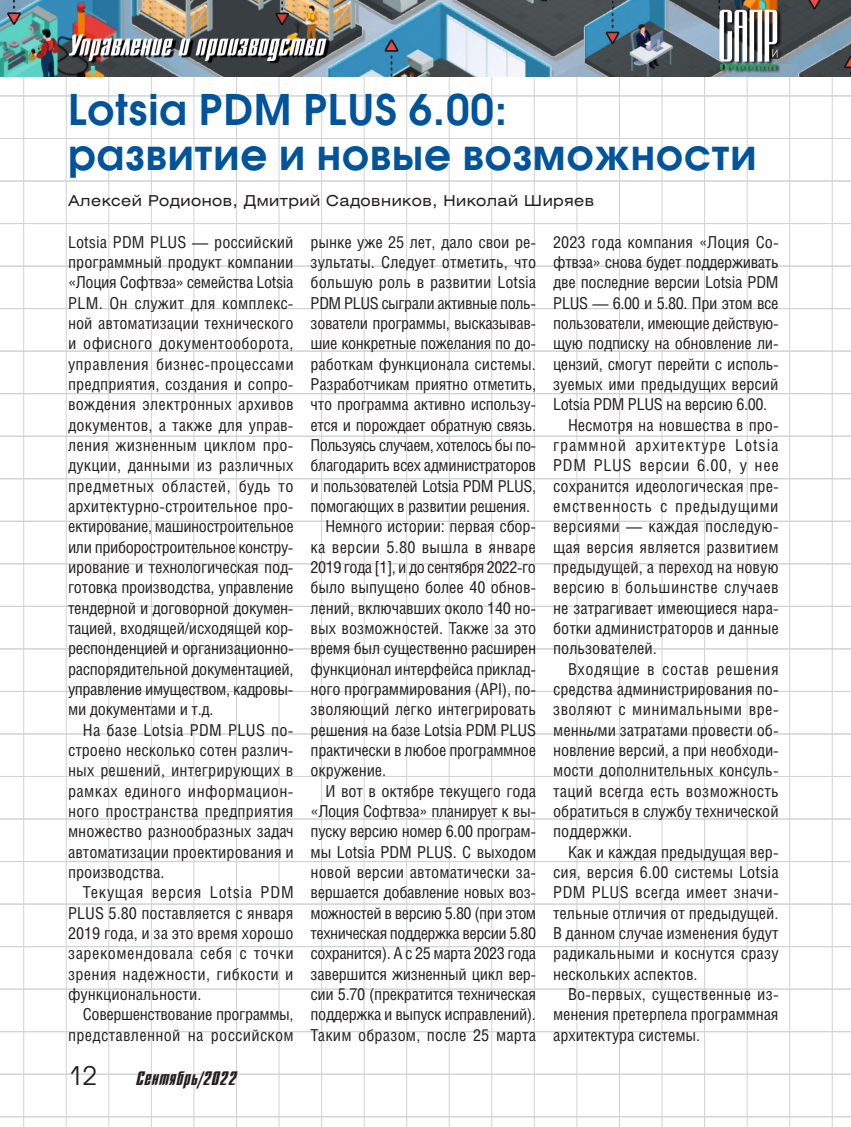
<style>
.page{position:relative;width:851px;height:1127px;background:#fff}
.page>*{position:absolute;margin:0;border:0;box-sizing:border-box;transform-origin:0 0}
.Head_Main{font:700 42px/45px "Avant Garde C";letter-spacing:.025em;color:#01549a}
.t1{font:25.5px "Avant Garde C";color:#231f20}
.t2{font:19.5px "Dagger C";letter-spacing:.025em;color:#231f20}
.Body_text{font:16.5px/20.2px "Helios Cond";color:#231f20;text-align:justify}
.Body_undent{font:16.5px/20.2px "Helios Cond";letter-spacing:-.02em;color:#231f20;text-align:justify}
.Body_text-2{font:16.5px/20.2px "Helios Cond";letter-spacing:-.025em;color:#231f20;text-align:right}
.Autor{font:15px "Helios Ext";letter-spacing:.035em;color:#231f20}
.s1{font-style:italic}
</style>
<div class="page">
<hr style="left:831px;top:0;width:1px;height:1127px;background:#d1d2d4">
<hr style="left:789px;top:0;width:1px;height:1127px;background:#d1d2d4">
<hr style="left:746px;top:0;width:1px;height:1127px;background:#d1d2d4">
<hr style="left:704px;top:0;width:1px;height:1127px;background:#d1d2d4">
<hr style="left:661px;top:0;width:1px;height:1127px;background:#d1d2d4">
<hr style="left:619px;top:0;width:1px;height:1127px;background:#d1d2d4">
<hr style="left:576px;top:0;width:1px;height:1127px;background:#d1d2d4">
<hr style="left:534px;top:0;width:1px;height:1127px;background:#d1d2d4">
<hr style="left:491px;top:0;width:1px;height:1127px;background:#d1d2d4">
<hr style="left:449px;top:0;width:1px;height:1127px;background:#d1d2d4">
<hr style="left:406px;top:0;width:1px;height:1127px;background:#d1d2d4">
<hr style="left:363px;top:0;width:1px;height:1127px;background:#d1d2d4">
<hr style="left:321px;top:0;width:1px;height:1127px;background:#d1d2d4">
<hr style="left:278px;top:0;width:1px;height:1127px;background:#d1d2d4">
<hr style="left:236px;top:0;width:1px;height:1127px;background:#d1d2d4">
<hr style="left:193px;top:0;width:1px;height:1127px;background:#d1d2d4">
<hr style="left:151px;top:0;width:1px;height:1127px;background:#d1d2d4">
<hr style="left:108px;top:0;width:1px;height:1127px;background:#d1d2d4">
<hr style="left:66px;top:0;width:1px;height:1127px;background:#d1d2d4">
<hr style="left:23px;top:0;width:1px;height:1127px;background:#d1d2d4">
<hr style="left:0;top:563px;width:850px;height:1px;background:#d1d2d4">
<hr style="left:0;top:521px;width:850px;height:1px;background:#d1d2d4">
<hr style="left:0;top:478px;width:850px;height:1px;background:#d1d2d4">
<hr style="left:0;top:436px;width:850px;height:1px;background:#d1d2d4">
<hr style="left:0;top:393px;width:850px;height:1px;background:#d1d2d4">
<hr style="left:0;top:351px;width:850px;height:1px;background:#d1d2d4">
<hr style="left:0;top:308px;width:850px;height:1px;background:#d1d2d4">
<hr style="left:0;top:266px;width:850px;height:1px;background:#d1d2d4">
<hr style="left:0;top:223px;width:850px;height:1px;background:#d1d2d4">
<hr style="left:0;top:181px;width:850px;height:1px;background:#d1d2d4">
<hr style="left:0;top:138px;width:850px;height:1px;background:#d1d2d4">
<hr style="left:0;top:96px;width:850px;height:1px;background:#d1d2d4">
<hr style="left:0;top:606px;width:850px;height:1px;background:#d1d2d4">
<hr style="left:0;top:648px;width:850px;height:1px;background:#d1d2d4">
<hr style="left:0;top:691px;width:850px;height:1px;background:#d1d2d4">
<hr style="left:0;top:733px;width:850px;height:1px;background:#d1d2d4">
<hr style="left:0;top:776px;width:850px;height:1px;background:#d1d2d4">
<hr style="left:0;top:818px;width:850px;height:1px;background:#d1d2d4">
<hr style="left:0;top:861px;width:850px;height:1px;background:#d1d2d4">
<hr style="left:0;top:904px;width:850px;height:1px;background:#d1d2d4">
<hr style="left:0;top:946px;width:850px;height:1px;background:#d1d2d4">
<hr style="left:0;top:989px;width:850px;height:1px;background:#d1d2d4">
<hr style="left:0;top:1031px;width:850px;height:1px;background:#d1d2d4">
<hr style="left:0;top:1074px;width:850px;height:1px;background:#d1d2d4">
<hr style="left:0;top:1116px;width:850px;height:1px;background:#d1d2d4">
<img style="left:0;top:0;width:850px;height:77px">
<p class="Head_Main" style="left:68px;top:87px;width:690px">Lotsia PDM PLUS 6.00:<br>развитие и новые возможности</p>
<p class="Autor" style="left:68px;top:192px;width:527px">Алексей Родионов, Дмитрий Садовников, Николай Ширяев</p>
<p class="Body_undent" style="left:68px;top:231px;width:227px">Lotsia PDM PLUS — российский программный продукт компании «Лоция Софтвэа» семейства Lotsia PLM. Он служит для комплекс&shy;ной автоматизации технического и офисного документооборота, управления бизнес-процессами предприятия, создания и сопро&shy;вождения электронных архивов документов, а также для управ&shy;ления жизненным циклом про&shy;дукции, данными из различных предметных областей, будь то архитектурно-строительное про&shy;ектирование, машиностроительное или приборостроительное констру&shy;ирование и технологическая под&shy;готовка производства, управление тендерной и договорной докумен&shy;тацией, входящей/исходящей кор&shy;респонденцией и организационно&shy;распорядительной документацией, управление имуществом, кадровы&shy;ми документами и т.д.</p>
<p class="Body_text" style="left:68px;top:719px;width:227px;text-indent:15px">На базе Lotsia PDM PLUS по&shy;строено несколько сотен различ&shy;ных решений, интегрирующих в рамках единого информацион&shy;ного пространства предприятия множество разнообразных задач автоматизации проектирования и производства.</p>
<p class="Body_text" style="left:68px;top:882px;width:227px;text-indent:15px">Текущая версия Lotsia PDM PLUS 5.80 поставляется с января 2019 года, и за это время хорошо зарекомендовала себя с точки зрения надежности, гибкости и функциональности.</p>
<p class="Body_text-2" style="left:68px;top:1004px;width:227px">Совершенствование программы, представленной на российском</p>
<p class="t1" style="left:68px;top:1060px;width:30px">12</p>
<p class="t2" style="left:136px;top:1068px;width:102px">Сентябрь/2022</p>
<p class="Body_text" style="left:310px;top:231px;width:227px">рынке уже 25 лет, дало свои ре&shy;зультаты. Следует отметить, что большую роль в развитии Lotsia PDM PLUS сыграли активные поль&shy;зователи программы, высказывав&shy;шие конкретные пожелания по до&shy;работкам функционала системы.<br>Разработчикам приятно отметить, что программа активно использу&shy;ется и порождает обратную связь.<br>Пользуясь случаем, хотелось бы по&shy;благодарить всех администраторов и пользователей Lotsia PDM PLUS, помогающих в развитии решения.</p>
<p class="Body_text" style="left:310px;top:516px;width:227px;text-indent:15px">Немного истории: первая сбор&shy;ка версии 5.80 вышла в январе 2019 года [1], и до сентября 2022-го было выпущено более 40 обнов&shy;лений, включавших около 140 но&shy;вых возможностей. Также за это время был существенно расширен функционал интерфейса приклад&shy;ного программирования (API), по&shy;зволяющий легко интегрировать решения на базе Lotsia PDM PLUS практически в любое программное окружение.</p>
<p class="Body_text" style="left:310px;top:780px;width:227px;text-indent:15px">И вот в октябре текущего года «Лоция Софтвэа» планирует к вы&shy;пуску версию номер 6.00 програм&shy;мы Lotsia PDM PLUS. С выходом новой версии автоматически за&shy;вершается добавление новых воз&shy;можностей в версию 5.80 (при этом техническая поддержка версии 5.80 сохранится). А с 25 марта 2023 года завершится жизненный цикл вер&shy;сии 5.70 (прекратится техническая поддержка и выпуск исправлений).<br>Таким образом, после 25 марта</p>
<p class="Body_text" style="left:553px;top:231px;width:227px">2023 года компания «Лоция Со&shy;фтвэа» снова будет поддерживать две последние версии Lotsia PDM PLUS — 6.00 и 5.80. При этом все пользователи, имеющие действую&shy;щую подписку на обновление ли&shy;цензий, смогут перейти с исполь&shy;зуемых ими предыдущих версий Lotsia PDM PLUS на версию 6.00.</p>
<p class="Body_text" style="left:553px;top:414px;width:227px;text-indent:15px">Несмотря на новшества в про&shy;граммной архитектуре Lotsia PDM PLUS версии 6.00, у нее сохранится идеологическая пре&shy;емственность с предыдущими версиями — каждая последую&shy;щая версия является развитием предыдущей, а переход на новую версию в большинстве случаев не затрагивает имеющиеся нара&shy;ботки администраторов и данные пользователей.</p>
<p class="Body_text" style="left:553px;top:658px;width:227px;text-indent:15px">Входящие в состав решения средства администрирования по&shy;зволяют с минимальными вре&shy;менн<span class="s1">ы</span>ми затратами провести об&shy;новление версий, а при необходи&shy;мости дополнительных консуль&shy;таций всегда есть возможность обратиться в службу технической поддержки.</p>
<p class="Body_text" style="left:553px;top:841px;width:227px;text-indent:15px">Как и каждая предыдущая вер&shy;сия, версия 6.00 системы Lotsia PDM PLUS всегда имеет значи&shy;тельные отличия от предыдущей.<br>В данном случае изменения будут радикальными и коснутся сразу нескольких аспектов.</p>
<p class="Body_text" style="left:553px;top:983px;width:227px;text-indent:15px">Во-первых, существенные из&shy;менения претерпела программная архитектура системы.</p>
</div>
